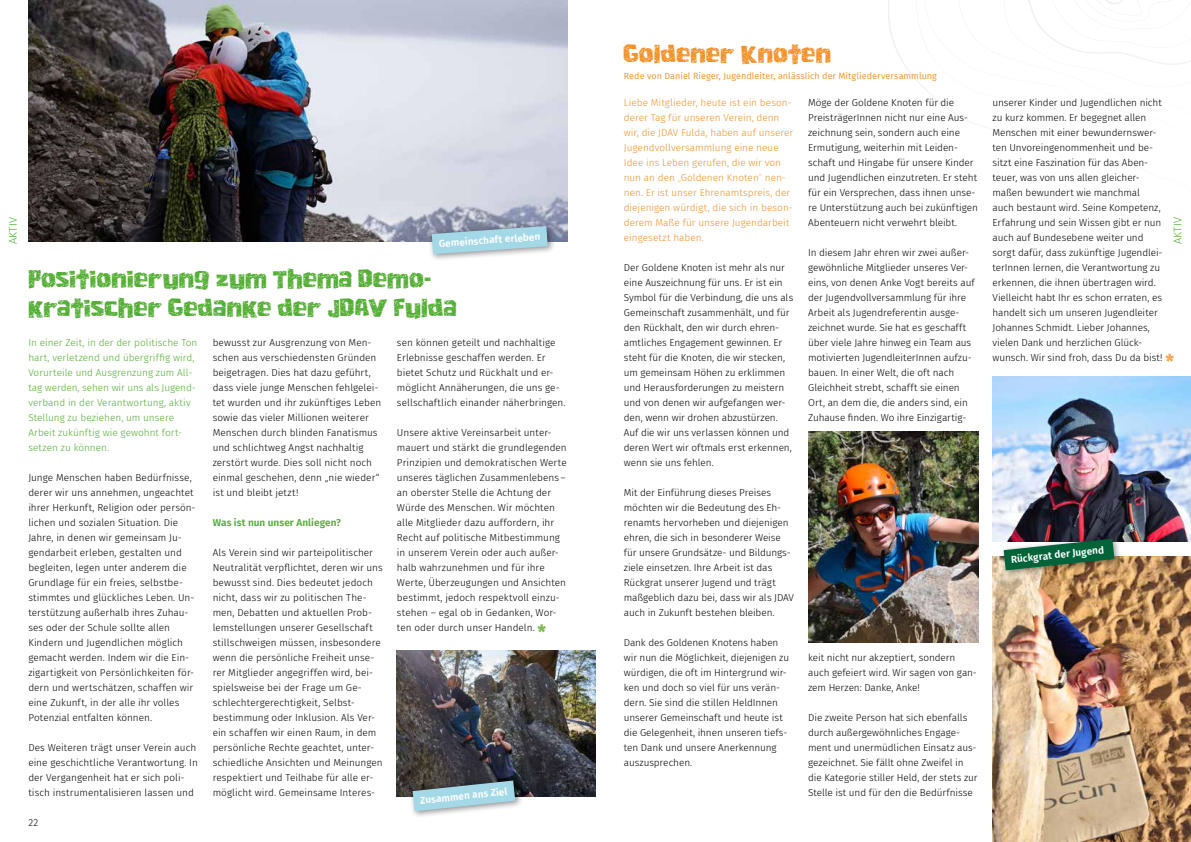
<style>
.page{position:relative;width:1191px;height:842px;background:#fff}
.page>*{position:absolute;margin:0;border:0;box-sizing:border-box;transform-origin:0 0}
.t1{font:24px/28.8px "Cordel Encarnado";color:#52ae32}
.t2{font:24px "Cordel Encarnado";color:#f39128}
.t3{font:300 11px "Fira Sans";color:#52ae32}
.t4{font:300 10px/15px "Fira Sans";color:#000}
.t5{font:300 10px/15px "Fira Sans";color:#f39128}
.t6{font:300 10px/15px "Fira Sans";color:#52ae32}
.t7{font:600 10px "Fira Sans";color:#fff}
.t8{font:600 10px "Fira Sans";letter-spacing:.005em;color:#52ae32}
.t9{font:9px "Fira Sans";letter-spacing:.005em;color:#f39128}
.s1{font-weight:200}
</style>
<div class="page">
<img style="left:28px;top:0;width:539px;height:241px">
<img style="left:397px;top:650px;width:198px;height:146px">
<div style="left:409px;top:777px;width:114px;height:42px;background:#000;opacity:.44"></div>
<svg style="left:412px;top:780px;width:103px;height:31px"></svg>
<div style="left:428px;top:222px;width:127px;height:40px;background:#000;opacity:.44"></div>
<svg style="left:432px;top:226px;width:116px;height:28px"></svg>
<svg style="left:537px;top:624px;width:9px;height:8px"></svg>
<img style="left:992px;top:556px;width:199px;height:286px">
<img style="left:993px;top:376px;width:198px;height:165px">
<img style="left:808px;top:432px;width:170px;height:210px">
<svg style="left:1165px;top:354px;width:8px;height:8px"></svg>
<div style="left:1000px;top:535px;width:122px;height:43px;background:#000;opacity:.44"></div>
<svg style="left:1003px;top:539px;width:111px;height:31px"></svg>
<h1 class="t2" style="left:624px;top:43px;width:209px">Goldener Knoten</h1>
<p class="t9" style="left:624px;top:69px;width:314px">Rede von Daniel Rieger, Jugendleiter, anlässlich der Mitgliederversammlung</p>
<p class="t5" style="left:624px;top:95px;width:171px">Liebe Mitglieder, heute ist ein beson&shy;derer Tag für unseren Verein, denn wir, die JDAV Fulda, haben auf unserer Jugendvollversammlung eine neue Idee ins Leben gerufen, die wir von nun an den <span class="s1">„</span>Goldenen Knoten<span class="s1">“</span> nen&shy;nen. Er ist unser Ehrenamtspreis, der diejenigen würdigt, die sich in beson&shy;derem Maße für unsere Jugendarbeit eingesetzt haben.</p>
<p class="t4" style="left:624px;top:260px;width:171px">Der Goldene Knoten ist mehr als nur eine Auszeichnung für uns. Er ist ein Symbol für die Verbindung, die uns als Gemeinschaft zusammenhält, und für den Rückhalt, den wir durch ehren&shy;amtliches Engagement gewinnen. Er steht für die Knoten, die wir stecken, um gemeinsam Höhen zu erklimmen und Herausforderungen zu meistern und von denen wir aufgefangen wer&shy;den, wenn wir drohen abzustürzen.<br>Auf die wir uns verlassen können und deren Wert wir oftmals erst erkennen, wenn sie uns fehlen.</p>
<p class="t4" style="left:624px;top:485px;width:172px">Mit der Einführung dieses Preises möchten wir die Bedeutung des Eh&shy;renamts hervorheben und diejenigen ehren, die sich in besonderer Weise für unsere Grundsätze- und Bildungs&shy;ziele einsetzen. Ihre Arbeit ist das Rückgrat unserer Jugend und trägt maßgeblich dazu bei, dass wir als JDAV auch in Zukunft bestehen bleiben.</p>
<p class="t4" style="left:624px;top:635px;width:167px">Dank des Goldenen Knotens haben wir nun die Möglichkeit, diejenigen zu würdigen, die oft im Hintergrund wir&shy;ken und doch so viel für uns verän&shy;dern. Sie sind die stillen HeldInnen unserer Gemeinschaft und heute ist die Gelegenheit, ihnen unseren tiefs&shy;ten Dank und unsere Anerkennung auszusprechen.</p>
<p class="t4" style="left:808px;top:95px;width:171px">Möge der Goldene Knoten für die PreisträgerInnen nicht nur eine Aus&shy;zeichnung sein, sondern auch eine Ermutigung, weiterhin mit Leiden&shy;schaft und Hingabe für unsere Kinder und Jugendlichen einzutreten. Er steht für ein Versprechen, dass ihnen unse&shy;re Unterstützung auch bei zukünftigen Abenteuern nicht verwehrt bleibt.</p>
<p class="t4" style="left:808px;top:245px;width:168px">In diesem Jahr ehren wir zwei außer&shy;gewöhnliche Mitglieder unseres Ver&shy;eins, von denen Anke Vogt bereits auf der Jugendvollversammlung für ihre Arbeit als Jugendreferentin ausge&shy;zeichnet wurde. Sie hat es geschafft über viele Jahre hinweg ein Team aus motivierten JugendleiterInnen aufzu&shy;bauen. In einer Welt, die oft nach Gleichheit strebt, schafft sie einen Ort, an dem die, die anders sind, ein Zuhause finden. Wo ihre Einzigartig-</p>
<p class="t4" style="left:992px;top:95px;width:172px">unserer Kinder und Jugendlichen nicht zu kurz kommen. Er begegnet allen Menschen mit einer bewundernswer&shy;ten Unvoreingenommenheit und be&shy;sitzt eine Faszination für das Aben&shy;teuer, was von uns allen gleicher&shy;maßen bewundert wie manchmal auch bestaunt wird. Seine Kompetenz, Erfahrung und sein Wissen gibt er nun auch auf Bundesebene weiter und sorgt dafür, dass zukünftige Jugendlei&shy;terInnen lernen, die Verantwortung zu erkennen, die ihnen übertragen wird.<br>Vielleicht habt Ihr es schon erraten, es handelt sich um unseren Jugendleiter Johannes Schmidt. Lieber Johannes, vielen Dank und herzlichen Glück&shy;wunsch. Wir sind froh, dass Du da bist!</p>
<p class="t3" style="left:5px;top:244px;width:28px;rotate:-90deg">AKTIV</p>
<p class="t3" style="left:1169px;top:244px;width:28px;rotate:-90deg">AKTIV</p>
<p class="t7" style="left:438px;top:235px;width:103px;rotate:-4deg">Gemeinschaft erleben</p>
<h1 class="t1" style="left:28px;top:265px;width:430px">Positionierung zum Thema Demo&shy;kratischer Gedanke der JDAV Fulda</h1>
<p class="t6" style="left:28px;top:335px;width:170px">In einer Zeit, in der der politische Ton hart, verletzend und übergriffig wird, Vorurteile und Ausgrenzung zum All&shy;tag werden, sehen wir uns als Jugend&shy;verband in der Verantwortung, aktiv Stellung zu beziehen, um unsere Arbeit zukünftig wie gewohnt fort&shy;setzen zu können.</p>
<p class="t4" style="left:28px;top:470px;width:169px">Junge Menschen haben Bedürfnisse, derer wir uns annehmen, ungeachtet ihrer Herkunft, Religion oder persön&shy;lichen und sozialen Situation. Die Jahre, in denen wir gemeinsam Ju&shy;gendarbeit erleben, gestalten und begleiten, legen unter anderem die Grundlage für ein freies, selbstbe&shy;stimmtes und glückliches Leben. Un&shy;terstützung außerhalb ihres Zuhau&shy;ses oder der Schule sollte allen Kindern und Jugendlichen möglich gemacht werden. Indem wir die Ein&shy;zigartigkeit von Persönlichkeiten för&shy;dern und wertschätzen, schaffen wir eine Zukunft, in der alle ihr volles Potenzial entfalten können.</p>
<p class="t4" style="left:28px;top:740px;width:171px">Des Weiteren trägt unser Verein auch eine geschichtliche Verantwortung. In der Vergangenheit hat er sich poli&shy;tisch instrumentalisieren lassen und</p>
<p class="t4" style="left:397px;top:335px;width:170px">sen können geteilt und nachhaltige Erlebnisse geschaffen werden. Er bietet Schutz und Rückhalt und er&shy;möglicht Annäherungen, die uns ge&shy;sellschaftlich einander näherbringen.</p>
<p class="t4" style="left:397px;top:425px;width:171px">Unsere aktive Vereinsarbeit unter&shy;mauert und stärkt die grundlegenden Prinzipien und demokratischen Werte unseres täglichen Zusammenlebens – an oberster Stelle die Achtung der Würde des Menschen. Wir möchten alle Mitglieder dazu auffordern, ihr Recht auf politische Mitbestimmung in unserem Verein oder auch außer&shy;halb wahrzunehmen und für ihre Werte, Überzeugungen und Ansichten bestimmt, jedoch respektvoll einzu&shy;stehen – egal ob in Gedanken, Wor&shy;ten oder durch unser Handeln.</p>
<p class="t4" style="left:213px;top:335px;width:170px">bewusst zur Ausgrenzung von Men&shy;schen aus verschiedensten Gründen beigetragen. Dies hat dazu geführt, dass viele junge Menschen fehlgelei&shy;tet wurden und ihr zukünftiges Leben sowie das vieler Millionen weiterer Menschen durch blinden Fanatismus und schlichtweg Angst nachhaltig zerstört wurde. Dies soll nicht noch einmal geschehen, denn „nie wieder“ ist und bleibt jetzt!</p>
<p class="t8" style="left:213px;top:514px;width:130px">Was ist nun unser Anliegen?</p>
<p class="t4" style="left:213px;top:545px;width:172px">Als Verein sind wir parteipolitischer Neutralität verpflichtet, deren wir uns bewusst sind. Dies bedeutet jedoch nicht, dass wir zu politischen The&shy;men, Debatten und aktuellen Prob&shy;lemstellungen unserer Gesellschaft stillschweigen müssen, insbesondere wenn die persönliche Freiheit unse&shy;rer Mitglieder angegriffen wird, bei&shy;spielsweise bei der Frage um Ge&shy;schlechtergerechtigkeit, Selbst&shy;bestimmung oder Inklusion. Als Ver&shy;ein schaffen wir einen Raum, in dem persönliche Rechte geachtet, unter&shy;schiedliche Ansichten und Meinungen respektiert und Teilhabe für alle er&shy;möglicht wird. Gemeinsame Interes-</p>
<p class="t7" style="left:1010px;top:551px;width:95px;rotate:-6deg">Rückgrat der Jugend</p>
<p class="t4" style="left:808px;top:650px;width:170px">keit nicht nur akzeptiert, sondern auch gefeiert wird. Wir sagen von gan&shy;zem Herzen: Danke, Anke!</p>
<p class="t4" style="left:808px;top:710px;width:171px">Die zweite Person hat sich ebenfalls durch außergewöhnliches Engage&shy;ment und unermüdlichen Einsatz aus&shy;gezeichnet. Sie fällt ohne Zweifel in die Kategorie stiller Held, der stets zur Stelle ist und für den die Bedürfnisse</p>
<p class="t7" style="left:419px;top:792px;width:89px;rotate:-6deg">Zusammen ans Ziel</p>
<p class="t4" style="left:28px;top:815px;width:11px">22</p>
</div>
